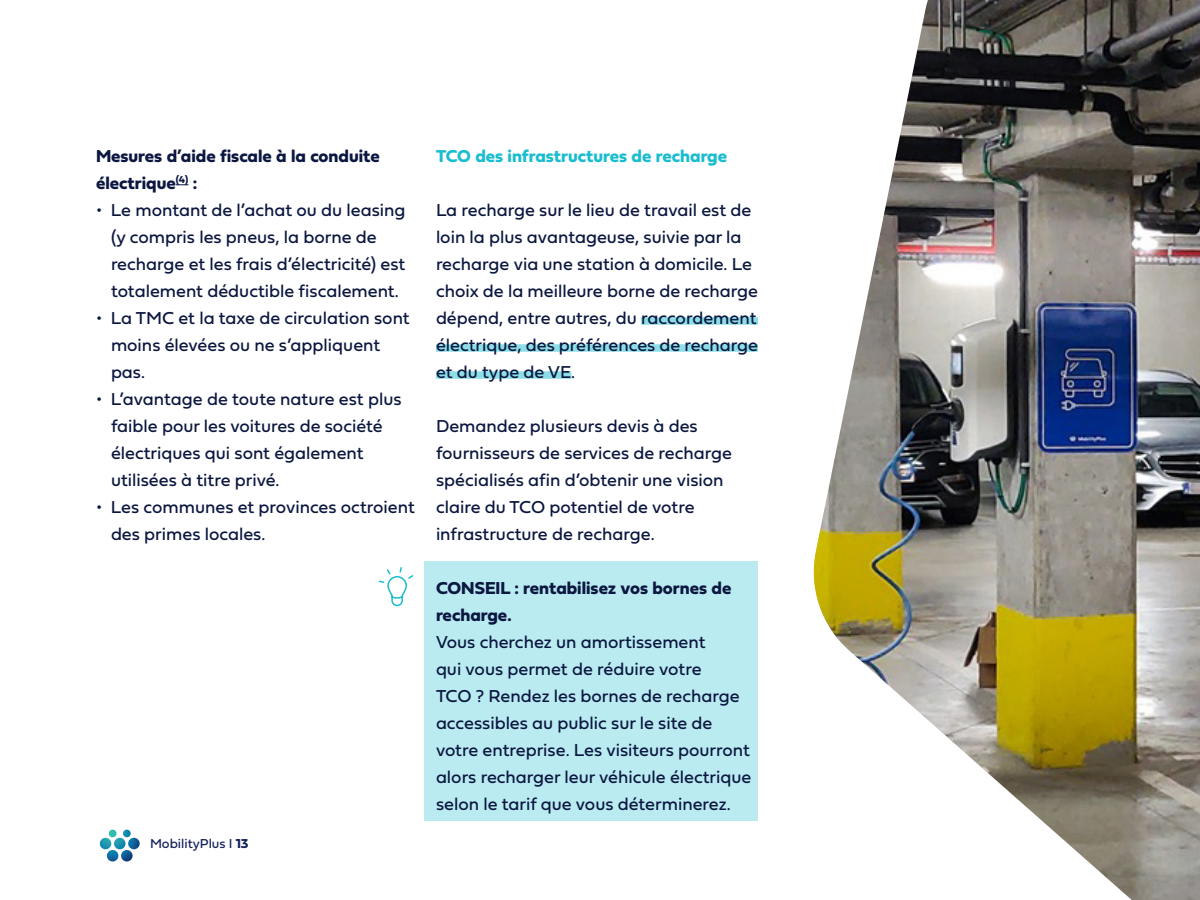
<style>
.page{position:relative;width:1200px;height:900px;background:#fff}
.page>*{position:absolute;margin:0;border:0;box-sizing:border-box;transform-origin:0 0}
.t1{font:18px/27px "Fieldwork Geo Regular";color:#0b1740}
.t2{font:18px/27px "Fieldwork Geo Bold";color:#0b1740}
.t3{font:18px "Fieldwork Geo Bold";color:#19bdcf}
.t4{font:13.5px "Fieldwork Geo Regular";color:#13225b}
.s1{font-family:"Fieldwork Geo Bold"}
</style>
<div class="page">
<div style="left:424px;top:561px;width:334px;height:260px;background:#baebf0"></div>
<svg style="left:100px;top:830px;width:40px;height:32px"></svg>
<svg style="left:378px;top:567px;width:36px;height:40px"></svg>
<svg style="left:176px;top:184px;width:13px;height:1px"></svg>
<div style="left:641px;top:317px;width:117px;height:8px;background:#8cdee7"></div>
<div style="left:436px;top:344px;width:322px;height:8px;background:#8cdee7"></div>
<div style="left:436px;top:371px;width:135px;height:8px;background:#8cdee7"></div>
<img style="left:813px;top:0;width:387px;height:900px">
<p class="t2" style="left:96px;top:142px;width:285px">Mesures d’aide fiscale à la conduite électrique<sup>(4)</sup> :</p>
<p class="t1" style="left:111px;top:196px;width:296px;text-indent:-15px">• Le montant de l’achat ou du leasing (y compris les pneus, la borne de recharge et les frais d’électricité) est totalement déductible fiscalement.</p>
<p class="t1" style="left:111px;top:304px;width:300px;text-indent:-15px">• La TMC et la taxe de circulation sont moins élevées ou ne s’appliquent pas.</p>
<p class="t1" style="left:111px;top:385px;width:292px;text-indent:-15px">• L’avantage de toute nature est plus faible pour les voitures de société électriques qui sont également utilisées à titre privé.</p>
<p class="t1" style="left:111px;top:493px;width:305px;text-indent:-15px">• Les communes et provinces octroient des primes locales.</p>
<p class="t4" style="left:150px;top:833px;width:100px">MobilityPlus I <span class="s1">13</span></p>
<p class="t3" style="left:436px;top:142px;width:293px">TCO des infrastructures de recharge</p>
<p class="t1" style="left:436px;top:196px;width:323px">La recharge sur le lieu de travail est de loin la plus avantageuse, suivie par la recharge via une station à domicile. Le choix de la meilleure borne de recharge dépend, entre autres, du raccordement électrique, des préférences de recharge et du type de VE.</p>
<p class="t1" style="left:436px;top:412px;width:298px">Demandez plusieurs devis à des fournisseurs de services de recharge spécialisés afin d’obtenir une vision claire du TCO potentiel de votre infrastructure de recharge.</p>
<p class="t2" style="left:436px;top:574px;width:297px">CONSEIL : rentabilisez vos bornes de recharge.</p>
<p class="t1" style="left:436px;top:628px;width:317px">Vous cherchez un amortissement<br>qui vous permet de réduire votre<br>TCO ? Rendez les bornes de recharge accessibles au public sur le site de votre entreprise. Les visiteurs pourront alors recharger leur véhicule électrique selon le tarif que vous déterminerez.</p>
</div>
